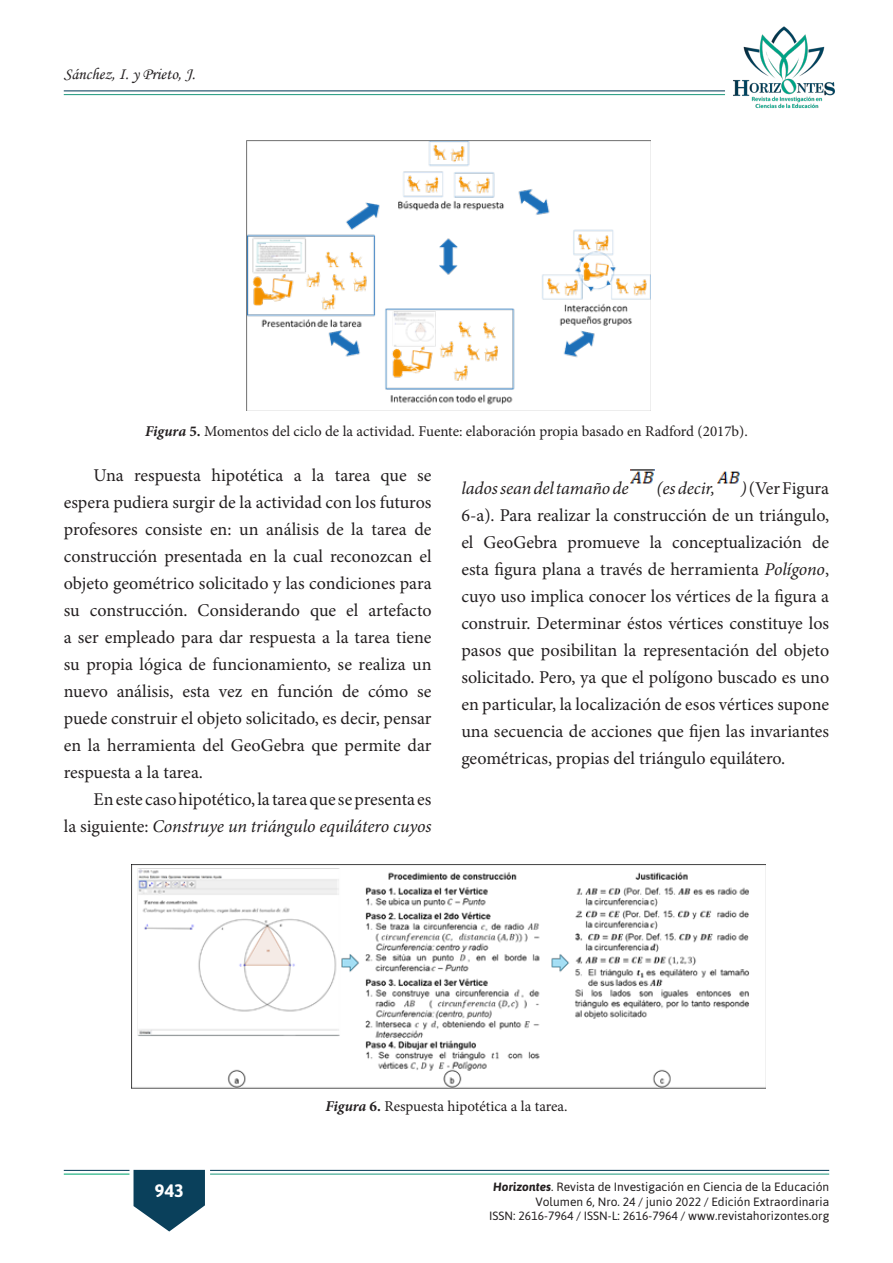
<style>
.page{position:relative;width:893px;height:1263px;background:#fff}
.page>*{position:absolute;margin:0;border:0;box-sizing:border-box;transform-origin:0 0}
.t1{font:18px/27px "Minion Pro";color:#231f20;text-align:justify}
.t2{font:italic 18px "Minion Pro";letter-spacing:-.005em;color:#231f20}
.t3{font:700 18px "Asap";color:#fff}
.t4{font:16.5px "Monotype Corsiva";color:#231f20}
.t5{font:15px "Minion Pro";color:#231f20}
.t6{font:12px/14.4px "Asap";color:#231f20;text-align:right}
.s1{font-weight:700;font-style:italic}
.s2{font-weight:700}
.s3{font-style:italic}
</style>
<div class="page">
<img style="left:722px;top:26px;width:113px;height:83px">
<hr style="left:64px;top:94px;width:661px;height:1px;background:#259c81">
<hr style="left:64px;top:90px;width:661px;height:1px;background:#0a405b">
<svg style="left:134px;top:1170px;width:71px;height:61px"></svg>
<hr style="left:64px;top:1173px;width:65px;height:1px;background:#00a66e">
<hr style="left:64px;top:1170px;width:65px;height:1px;background:#0a405b">
<hr style="left:210px;top:1173px;width:619px;height:1px;background:#259c81">
<hr style="left:210px;top:1170px;width:619px;height:1px;background:#0a405b">
<img style="left:246px;top:140px;width:405px;height:270px">
<img style="left:631px;top:469px;width:23px;height:15px">
<img style="left:717px;top:471px;width:23px;height:13px">
<img style="left:132px;top:865px;width:634px;height:224px">
<p class="t4" style="left:64px;top:64px;width:133px">Sánchez, I. y Prieto, J.</p>
<p class="t5" style="left:145px;top:421px;width:604px"><span class="s1">Figura</span> <span class="s2">5.</span> Momentos del ciclo de la actividad. Fuente: elaboración propia basado en Radford (2017b).</p>
<p class="t1" style="left:64px;top:462px;width:369px;text-indent:30px">Una respuesta hipotética a la tarea que se espera pudiera surgir de la actividad con los futuros profesores consiste en: un análisis de la tarea de construcción presentada en la cual reconozcan el objeto geométrico solicitado y las condiciones para su construcción. Considerando que el artefacto a ser empleado para dar respuesta a la tarea tiene su propia lógica de funcionamiento, se realiza un nuevo análisis, esta vez en función de cómo se puede construir el objeto solicitado, es decir, pensar en la herramienta del GeoGebra que permite dar respuesta a la tarea.</p>
<p class="t1" style="left:64px;top:786px;width:369px;text-align:right">En este caso hipotético, la tarea que se presenta es<br>la siguiente: <span class="s3">Construye un triángulo equilátero cuyos</span></p>
<p class="t1" style="left:461px;top:474px;width:369px;text-indent:279px"><span class="s3">)</span> (Ver Figura 6-a). Para realizar la construcción de un triángulo, el GeoGebra promueve la conceptualización de esta figura plana a través de herramienta <span class="s3">Polígono</span>, cuyo uso implica conocer los vértices de la figura a construir. Determinar éstos vértices constituye los pasos que posibilitan la representación del objeto solicitado. Pero, ya que el polígono buscado es uno en particular, la localización de esos vértices supone una secuencia de acciones que fijen las invariantes geométricas, propias del triángulo equilátero.</p>
<p class="t2" style="left:461px;top:476px;width:169px">lados sean del tamaño de</p>
<p class="t2" style="left:656px;top:476px;width:60px">(es decir,</p>
<p class="t3" style="left:155px;top:1180px;width:30px">943</p>
<p class="t5" style="left:325px;top:1096px;width:244px"><span class="s1">Figura</span> <span class="s2">6.</span> Respuesta hipotética a la tarea.</p>
<p class="t6" style="left:489px;top:1180px;width:341px"><span class="s1">Horizontes</span>. Revista de Investigación en Ciencia de la Educación<br>Volumen 6, Nro. 24 / junio 2022 / Edición Extraordinaria<br>ISSN: 2616-7964 / ISSN-L: 2616-7964 / www.revistahorizontes.org</p>
</div>
